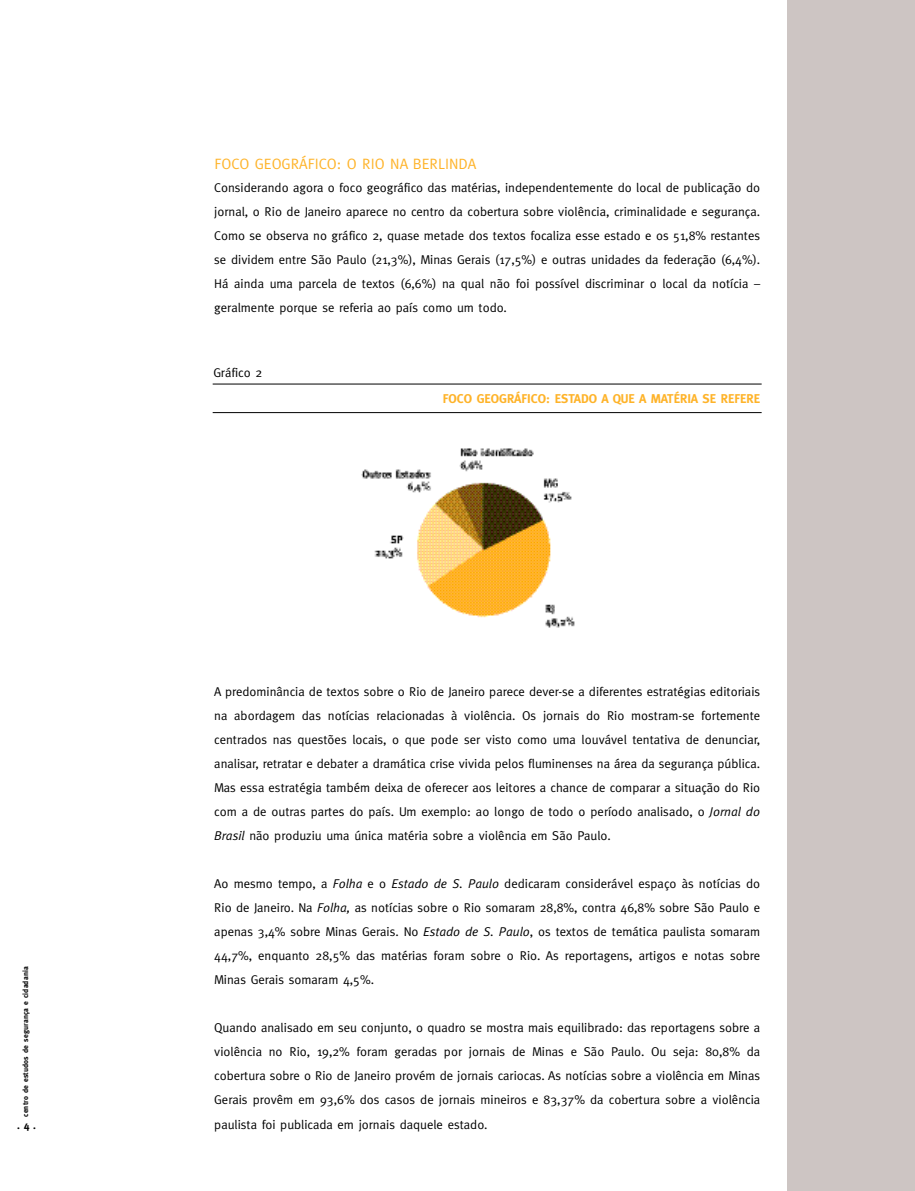
<style>
.page{position:relative;width:915px;height:1191px;background:#fff}
.page>*{position:absolute;margin:0;border:0;box-sizing:border-box;transform-origin:0 0}
.t1{font:15px "Meta";color:#feb329}
.t2{font:12.75px/24px "Meta";color:#000;text-align:justify}
.t3{font:700 12.75px "Meta";color:#feb329}
.t4{font:700 10.5px "Meta";color:#000}
.t5{font:700 7.5px "Meta";letter-spacing:.02em;color:#000}
.s1{font-style:italic}
</style>
<div class="page">
<div style="left:787px;top:0;width:127px;height:1191px;background:#cdc5c3"></div>
<hr style="left:212px;top:383px;width:549px;height:1px;background:#000">
<hr style="left:212px;top:412px;width:549px;height:1px;background:#000">
<img style="left:361px;top:448px;width:214px;height:180px">
<p class="t5" style="left:21px;top:1116px;width:152px;rotate:-90deg">centro de estudos de segurança e cidadania</p>
<p class="t4" style="left:17px;top:1119px;width:20px">. 4 .</p>
<p class="t1" style="left:214px;top:155px;width:263px">FOCO GEOGRÁFICO: O RIO NA BERLINDA</p>
<p class="t2" style="left:214px;top:176px;width:547px">Considerando agora o foco geográfico das matérias, independentemente do local de publicação do jornal, o Rio de Janeiro aparece no centro da cobertura sobre violência, criminalidade e segurança.<br>Como se observa no gráfico 2, quase metade dos textos focaliza esse estado e os 51,8% restantes se dividem entre São Paulo (21,3%), Minas Gerais (17,5%) e outras unidades da federação (6,4%).<br>Há ainda uma parcela de textos (6,6%) na qual não foi possível discriminar o local da notícia – geralmente porque se referia ao país como um todo.</p>
<p class="t2" style="left:213px;top:361px;width:50px">Gráfico 2</p>
<p class="t3" style="left:442px;top:391px;width:319px">FOCO GEOGRÁFICO: ESTADO A QUE A MATÉRIA SE REFERE</p>
<p class="t2" style="left:214px;top:680px;width:547px">A predominância de textos sobre o Rio de Janeiro parece dever-se a diferentes estratégias editoriais na abordagem das notícias relacionadas à violência. Os jornais do Rio mostram-se fortemente centrados nas questões locais, o que pode ser visto como uma louvável tentativa de denunciar, analisar, retratar e debater a dramática crise vivida pelos fluminenses na área da segurança pública.<br>Mas essa estratégia também deixa de oferecer aos leitores a chance de comparar a situação do Rio com a de outras partes do país. Um exemplo: ao longo de todo o período analisado, o <span class="s1">Jornal do Brasil</span> não produziu uma única matéria sobre a violência em São Paulo.</p>
<p class="t2" style="left:214px;top:872px;width:547px">Ao mesmo tempo, a <span class="s1">Folha</span> e o <span class="s1">Estado de S. Paulo</span> dedicaram considerável espaço às notícias do Rio de Janeiro. Na <span class="s1">Folha,</span> as notícias sobre o Rio somaram 28,8%, contra 46,8% sobre São Paulo e apenas 3,4% sobre Minas Gerais. No <span class="s1">Estado de S. Paulo</span>, os textos de temática paulista somaram 44,7%, enquanto 28,5% das matérias foram sobre o Rio. As reportagens, artigos e notas sobre Minas Gerais somaram 4,5%.</p>
<p class="t2" style="left:214px;top:1016px;width:547px">Quando analisado em seu conjunto, o quadro se mostra mais equilibrado: das reportagens sobre a violência no Rio, 19,2% foram geradas por jornais de Minas e São Paulo. Ou seja: 80,8% da cobertura sobre o Rio de Janeiro provém de jornais cariocas. As notícias sobre a violência em Minas Gerais provêm em 93,6% dos casos de jornais mineiros e 83,37% da cobertura sobre a violência paulista foi publicada em jornais daquele estado.</p>
</div>
